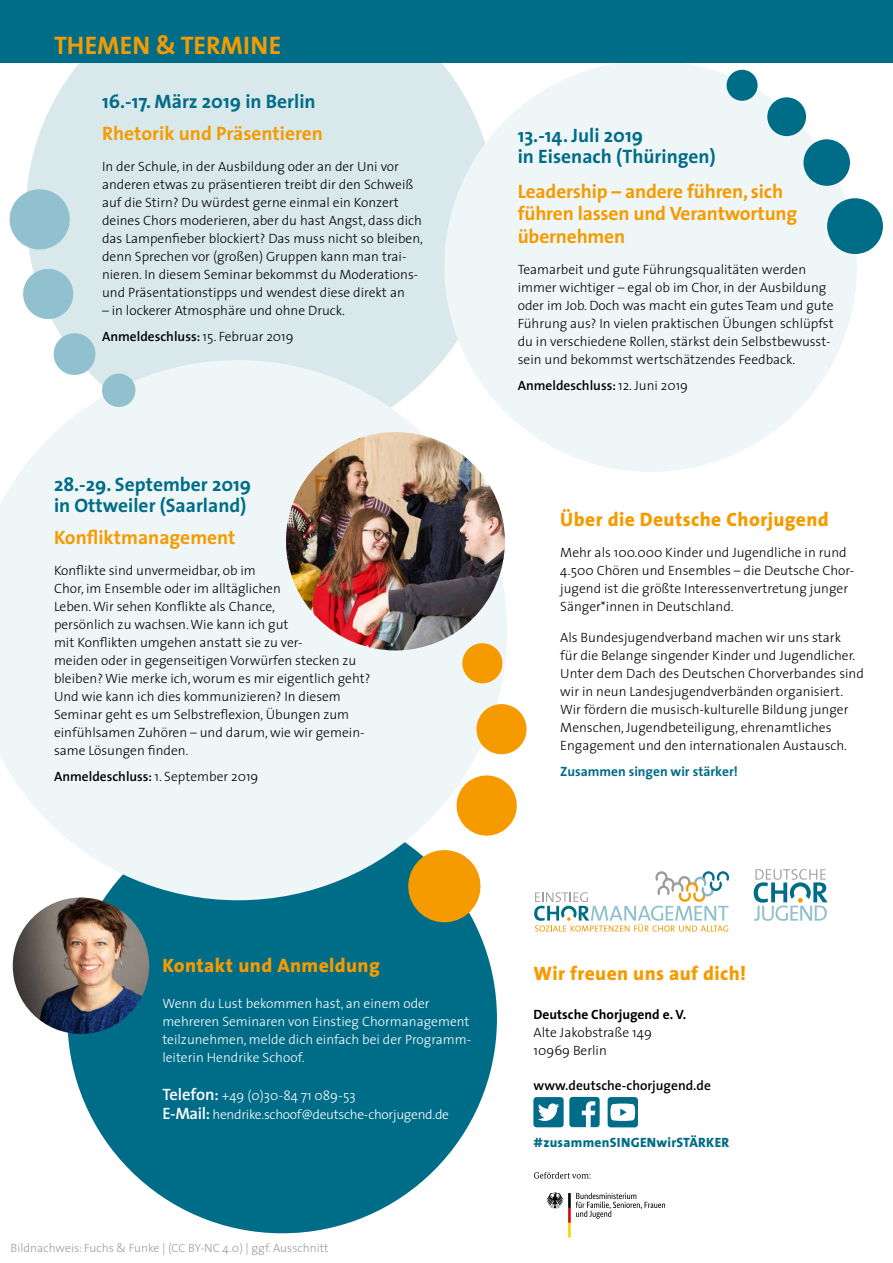
<style>
.page{position:relative;width:893px;height:1263px;background:#fff}
.page>*{position:absolute;margin:0;border:0;box-sizing:border-box;transform-origin:0 0}
.t1{font:700 25.5px "The Sans";color:#f59b00}
.t2{font:700 19.5px/22.5px "The Sans";letter-spacing:-.01em;color:#f59b00}
.t3{font:700 19.5px/21px "The Sans";color:#006d88}
.t4{font:800 19.5px "The Sans";letter-spacing:.02em;color:#f59b00}
.t5{font:300 13.5px/18px "The Sans";color:#000}
.t6{font:300 13.5px/18px "The Sans";color:#fff}
.t7{font:600 13.5px "The Sans";color:#000}
.t8{font:300 13.5px/19.5px "The Sans";letter-spacing:-.02em;color:#fff}
.t9{font:800 13.5px "The Sans";letter-spacing:.02em;color:#006d88}
.t10{font:700 13.5px "The Sans";color:#006d88}
.t11{font:700 13.5px "The Sans";color:#000}
.t12{font:300 12px "The Sans";color:#9c9c9d}
.s1{font-weight:600}
.s2{font-weight:300}
.s3{font-weight:600;font-size:16.5px}
</style>
<div class="page">
<svg style="left:533px;top:1097px;width:67px;height:30px"></svg>
<svg style="left:608px;top:1097px;width:30px;height:30px"></svg>
<div style="left:27px;top:63px;width:458px;height:297px;background:#d8e8eb"></div>
<div style="left:67px;top:804px;width:430px;height:429px;background:#006d88;border-radius:50%"></div>
<div style="left:444px;top:60px;width:413px;height:412px;background:#eff6f7;border-radius:50%"></div>
<div style="left:0;top:0;width:893px;height:63px;background:#006d88"></div>
<svg style="left:0;top:360px;width:507px;height:540px;fill:#eff6f7"></svg>
<img style="left:13px;top:897px;width:136px;height:137px;border-radius:68px">
<svg style="left:534px;top:871px;width:195px;height:61px"></svg>
<img style="left:286px;top:432px;width:219px;height:218px;border-radius:109px">
<svg style="left:453px;top:772px;width:64px;height:67px"></svg>
<svg style="left:473px;top:701px;width:54px;height:56px"></svg>
<svg style="left:460px;top:641px;width:45px;height:45px"></svg>
<svg style="left:404px;top:845px;width:81px;height:82px"></svg>
<svg style="left:23px;top:266px;width:53px;height:56px;background:#add0da"></svg>
<svg style="left:51px;top:331px;width:86px;height:78px"></svg>
<svg style="left:9px;top:186px;width:64px;height:67px;background:#add1da"></svg>
<div style="left:803px;top:139px;width:47px;height:47px;background:#006d88;border-radius:50%"></div>
<div style="left:767px;top:97px;width:39px;height:39px;background:#006d88;border-radius:50%"></div>
<div style="left:726px;top:70px;width:32px;height:31px;background:#006d88;border-radius:50%"></div>
<div style="left:827px;top:198px;width:56px;height:56px;background:#006d88;border-radius:50%"></div>
<svg style="left:754px;top:869px;width:74px;height:52px"></svg>
<svg style="left:546px;top:1192px;width:119px;height:45px"></svg>
<svg style="left:534px;top:1172px;width:56px;height:6px"></svg>
<h1 class="t1" style="left:54px;top:29px;width:229px">THEMEN &amp; TERMINE</h1>
<h2 class="t3" style="left:102px;top:91px;width:215px">16.-17. März 2019 in Berlin</h2>
<h2 class="t2" style="left:102px;top:122px;width:222px">Rhetorik und Präsentieren</h2>
<p class="t5" style="left:102px;top:157px;width:322px">In der Schule, in der Ausbildung oder an der Uni vor anderen etwas zu präsentieren treibt dir den Schweiß auf die Stirn? Du würdest gerne einmal ein Konzert deines Chors moderieren, aber du hast Angst, dass dich das Lampenfieber blockiert? Das muss nicht so bleiben, denn Sprechen vor (großen) Gruppen kann man trai&shy;nieren. In diesem Seminar bekommst du Moderations&shy;und Präsentationstipps und wendest diese direkt an</p>
<p class="t5" style="left:102px;top:297px;width:245px;line-height:26.5px">– in lockerer Atmosphäre und ohne Druck.<br><span class="s1">Anmeldeschluss:</span> 15. Februar 2019</p>
<h2 class="t3" style="left:54px;top:474px;width:199px">28.-29. September 2019 in Ottweiler (Saarland)</h2>
<h2 class="t2" style="left:54px;top:526px;width:183px">Konfliktmanagement</h2>
<p class="t5" style="left:54px;top:561px;width:318px">Konflikte sind unvermeidbar, ob im<br>Chor, im Ensemble oder im alltäglichen<br>Leben. Wir sehen Konflikte als Chance,<br>persönlich zu wachsen. Wie kann ich gut<br>mit Konflikten umgehen anstatt sie zu ver-<br>meiden oder in gegenseitigen Vorwürfen stecken zu bleiben? Wie merke ich, worum es mir eigentlich geht?<br>Und wie kann ich dies kommunizieren? In diesem Seminar geht es um Selbstreflexion, Übungen zum einfühlsamen Zuhören – und darum, wie wir gemein&shy;same Lösungen finden.</p>
<p class="t7" style="left:54px;top:768px;width:206px">Anmeldeschluss: <span class="s2">1. September 2019</span></p>
<h2 class="t3" style="left:518px;top:125px;width:199px">13.-14. Juli 2019<br>in Eisenach (Thüringen)</h2>
<h2 class="t2" style="left:518px;top:180px;width:281px">Leadership – andere führen, sich führen lassen und Verantwortung übernehmen</h2>
<p class="t5" style="left:518px;top:260px;width:317px">Teamarbeit und gute Führungsqualitäten werden immer wichtiger – egal ob im Chor, in der Ausbildung oder im Job. Doch was macht ein gutes Team und gute Führung aus? In vielen praktischen Übungen schlüpfst du in verschiedene Rollen, stärkst dein Selbstbewusst&shy;sein und bekommst wertschätzendes Feedback.</p>
<p class="t7" style="left:518px;top:377px;width:172px">Anmeldeschluss: <span class="s2">12. Juni 2019</span></p>
<h2 class="t4" style="left:560px;top:507px;width:270px">Über die Deutsche Chorjugend</h2>
<p class="t5" style="left:560px;top:543px;width:295px">Mehr als 100.000 Kinder und Jugendliche in rund 4.500 Chören und Ensembles – die Deutsche Chor&shy;jugend ist die größte Interessenvertretung junger Sänger*innen in Deutschland.</p>
<p class="t5" style="left:560px;top:628px;width:305px">Als Bundesjugendverband machen wir uns stark<br>für die Belange singender Kinder und Jugendlicher.<br>Unter dem Dach des Deutschen Chorverbandes sind wir in neun Landesjugendverbänden organisiert.<br>Wir fördern die musisch-kulturelle Bildung junger Menschen, Jugendbeteiligung, ehrenamtliches Engagement und den internationalen Austausch.</p>
<p class="t10" style="left:560px;top:763px;width:179px">Zusammen singen wir stärker!</p>
<h2 class="t4" style="left:162px;top:953px;width:219px">Kontakt und Anmeldung</h2>
<p class="t6" style="left:162px;top:995px;width:310px">Wenn du Lust bekommen hast, an einem oder mehreren Seminaren von Einstieg Chormanagement teilzunehmen, melde dich einfach bei der Programm&shy;leiterin Hendrike Schoof.</p>
<p class="t8" style="left:162px;top:1085px;width:288px"><span class="s3">Telefon:</span> +49 (0)30-84 71 089-53<br><span class="s3">E-Mail:</span> hendrike.schoof@deutsche-chorjugend.de</p>
<p class="t12" style="left:11px;top:1240px;width:320px">Bildnachweis: Fuchs &amp; Funke | (CC BY-NC 4.0) | ggf. Ausschnitt</p>
<h2 class="t4" style="left:534px;top:961px;width:214px">Wir freuen uns auf dich!</h2>
<p class="t11" style="left:534px;top:1006px;width:154px">Deutsche Chorjugend e. V.</p>
<p class="t5" style="left:534px;top:1024px;width:120px">Alte Jakobstraße 149<br>10969 Berlin</p>
<p class="t7" style="left:534px;top:1077px;width:179px">www.deutsche-chorjugend.de</p>
<p class="t9" style="left:534px;top:1133px;width:197px">#zusammenSINGENwirSTÄRKER</p>
</div>
